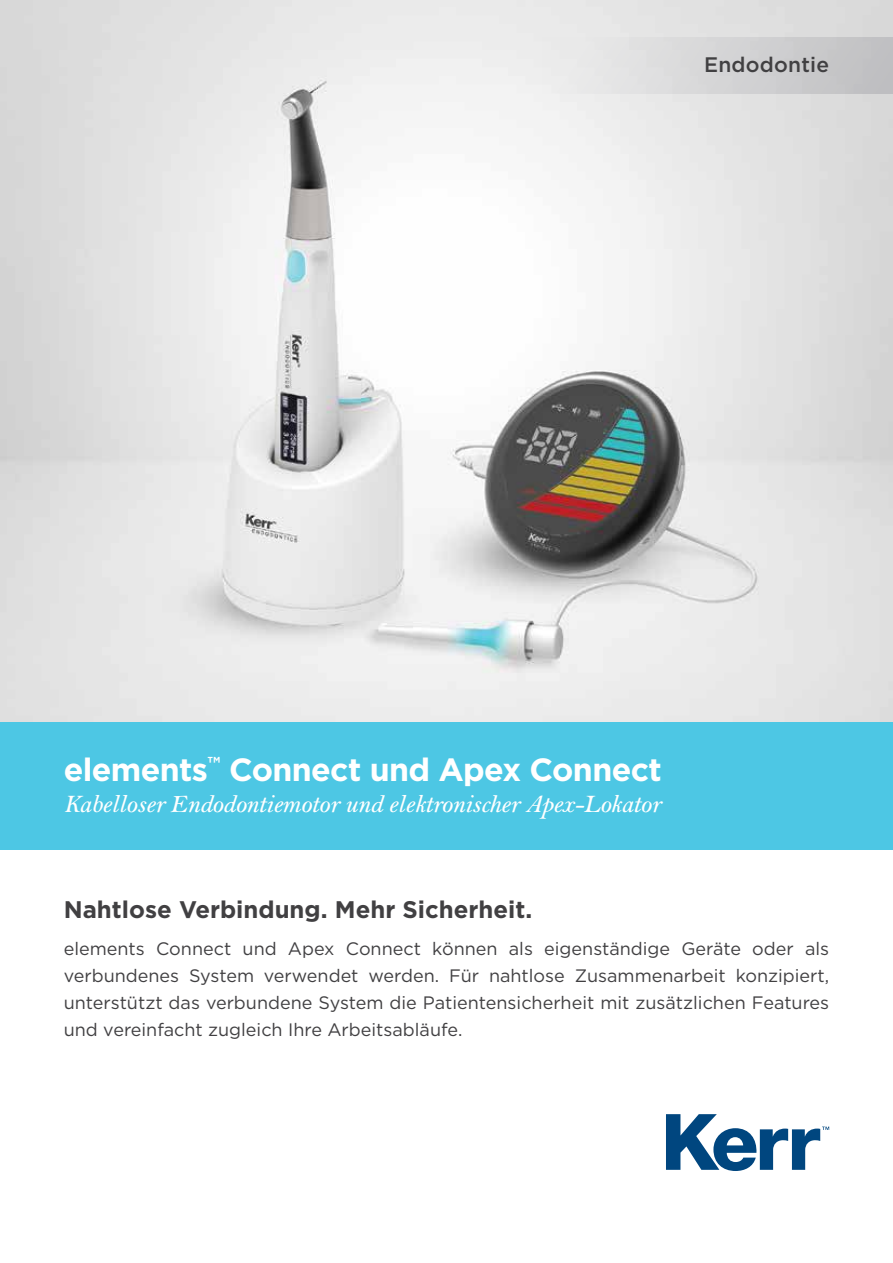
<style>
.page{position:relative;width:893px;height:1263px;background:#fff}
.page>*{position:absolute;margin:0;border:0;box-sizing:border-box;transform-origin:0 0}
.t1{font:700 32.1px "Gotham";letter-spacing:-.02em;color:#fff}
.t2{font:italic 600 25.5px "Bell MT Std";letter-spacing:-.015em;color:#fff}
.t3{font:700 24px "Gotham";color:#414042}
.t4{font:500 21px "Gotham";letter-spacing:.01em;color:#414042}
.t5{font:18px/27px "Gotham";color:#414042;text-align:justify}
</style>
<div class="page">
<img style="left:0;top:0;width:893px;height:722px">
<div style="left:542px;top:37px;width:351px;height:57px;background:linear-gradient(to right,#eee,#bebec0)"></div>
<div style="left:0;top:722px;width:893px;height:127px;background:#4dc7e4"></div>
<svg style="left:666px;top:1114px;width:163px;height:57px"></svg>
<p class="t4" style="left:704px;top:51px;width:127px">Endodontie</p>
<h1 class="t1" style="left:64px;top:748px;width:600px">elements<sup>™</sup> Connect und Apex Connect</h1>
<h2 class="t2" style="left:64px;top:790px;width:599px">Kabelloser Endodontiemotor und elektronischer Apex-Lokator</h2>
<h3 class="t3" style="left:64px;top:894px;width:470px">Nahtlose Verbindung. Mehr Sicherheit.</h3>
<p class="t5" style="left:64px;top:934px;width:767px">elements Connect und Apex Connect können als eigenständige Geräte oder als verbundenes System verwendet werden. Für nahtlose Zusammenarbeit konzipiert, unterstützt das verbundene System die Patientensicherheit mit zusätzlichen Features und vereinfacht zugleich Ihre Arbeitsabläufe.</p>
</div>
